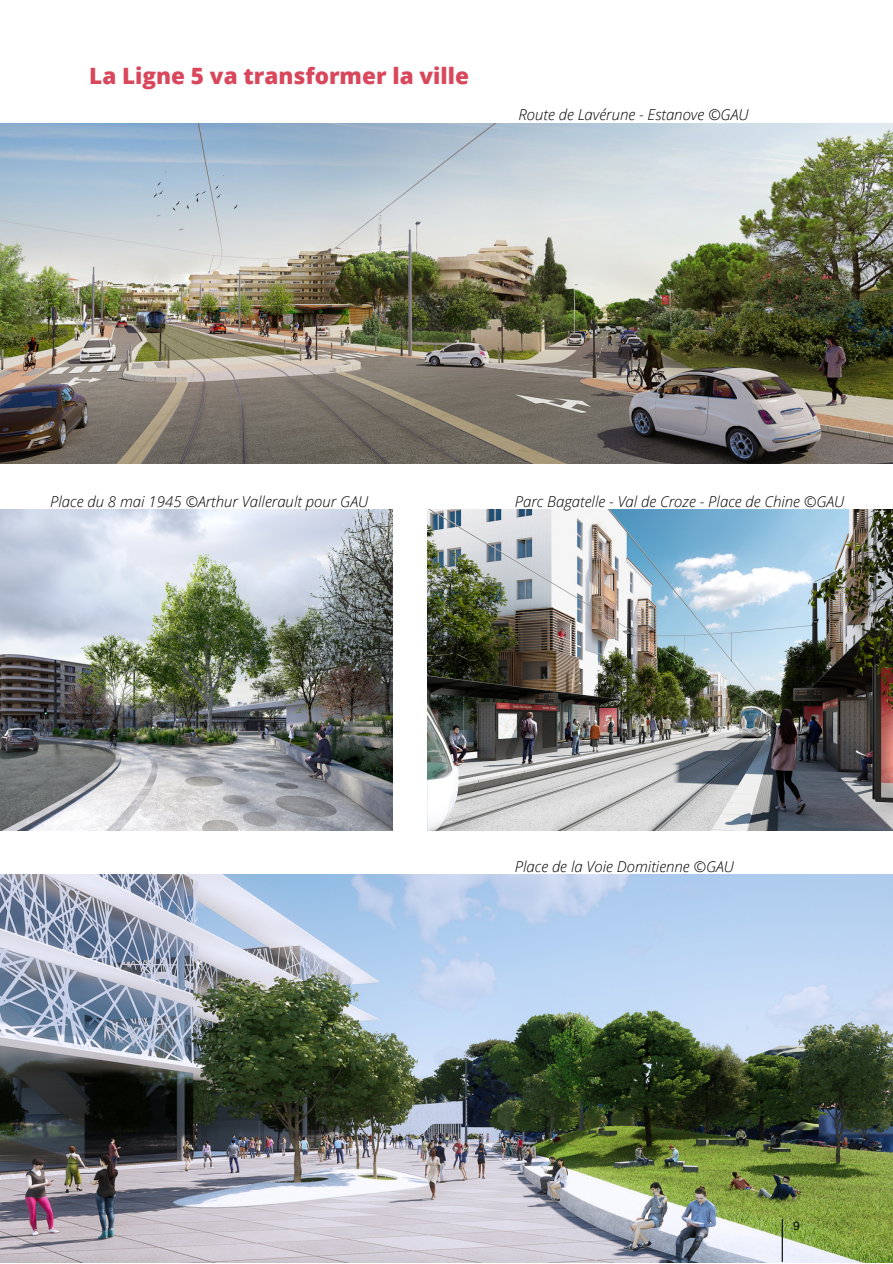
<style>
.page{position:relative;width:893px;height:1264px;background:#fff}
.page>*{position:absolute;margin:0;border:0;box-sizing:border-box;transform-origin:0 0}
.t1{font:800 22.5px "Open Sans";color:#d8475b}
.t2{font:italic 300 15px "Open Sans";color:#000}
.t3{font:12px "Arimo";color:#000}
</style>
<div class="page">
<img style="left:0;top:874px;width:892px;height:388px">
<img style="left:0;top:509px;width:392px;height:321px">
<img style="left:427px;top:509px;width:465px;height:321px">
<img style="left:0;top:123px;width:892px;height:341px">
<hr style="left:781px;top:1219px;width:1px;height:42px;background:#000">
<p class="t1" style="left:89px;top:60px;width:381px">La Ligne 5 va transformer la ville</p>
<p class="t2" style="left:518px;top:104px;width:231px">Route de Lavérune - Estanove ©GAU</p>
<p class="t2" style="left:50px;top:490px;width:319px">Place du 8 mai 1945 ©Arthur Vallerault pour GAU</p>
<p class="t2" style="left:514px;top:490px;width:331px">Parc Bagatelle - Val de Croze - Place de Chine ©GAU</p>
<p class="t2" style="left:514px;top:855px;width:221px">Place de la Voie Domitienne ©GAU</p>
<p class="t3" style="left:793px;top:1218px;width:8px">9</p>
</div>
